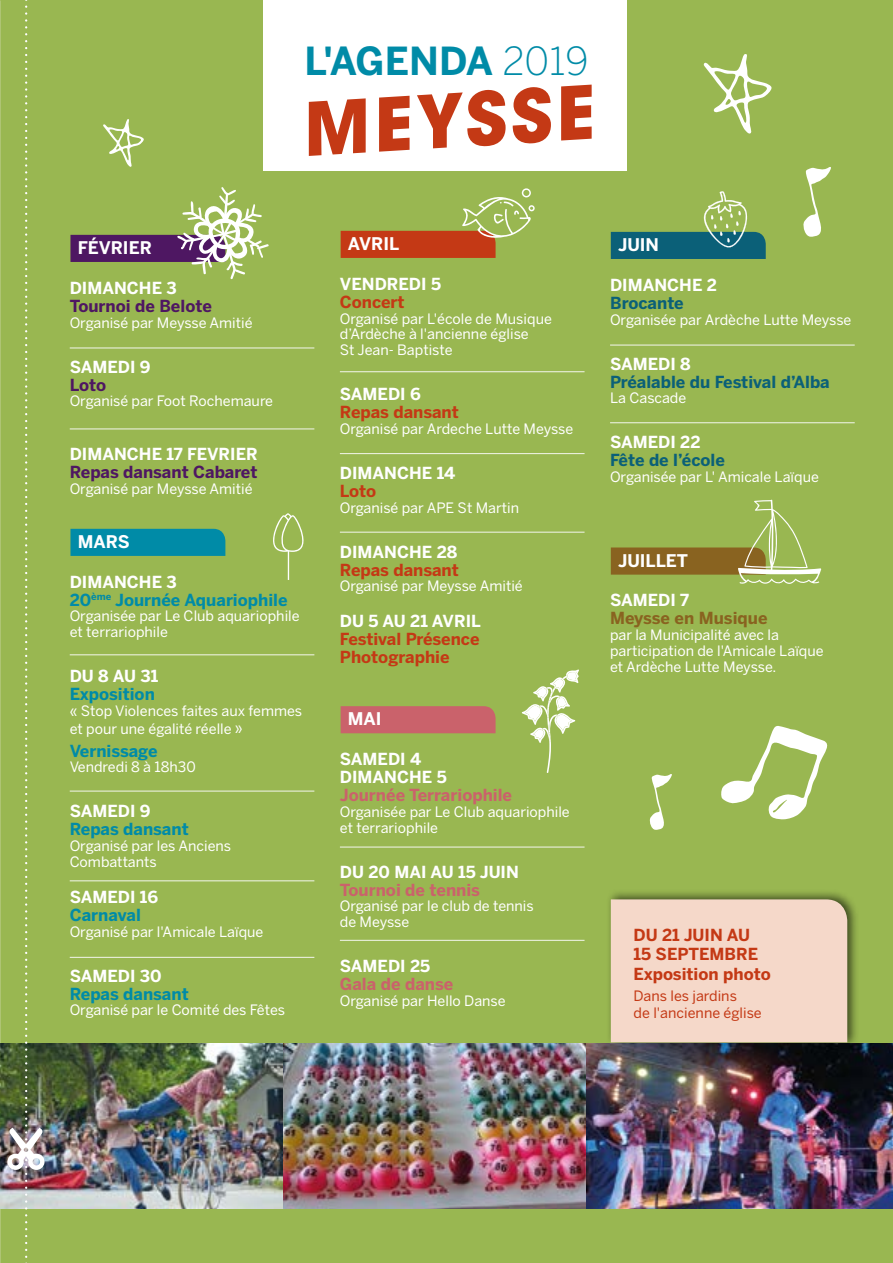
<style>
.page{position:relative;width:893px;height:1263px;background:#99b751}
.page>*{position:absolute;margin:0;border:0;box-sizing:border-box;transform-origin:0 0}
.t1{font:700 38.4px "Benton Sans";color:#008ba7}
.t2{font:700 17.4px "Benton Sans";color:#fff}
.t3{font:700 16.5px/18px "Benton Sans";color:#fff}
.t4{font:700 16.5px/19.8px "Benton Sans";color:#c43915}
.t5{font:700 16.5px/18px "Benton Sans";color:#008ba7}
.t6{font:700 16.5px "Benton Sans";color:#ca626b}
.t7{font:700 16.5px "Benton Sans";color:#0b6078}
.t8{font:700 16.5px "Benton Sans";color:#4e1762}
.t9{font:700 16.5px "Benton Sans";color:#896320}
.t10{font:14.25px/15.8px "Benton Sans";color:#fff}
.t11{font:14.25px/17.1px "Benton Sans";color:#c43915}
.s1{font-weight:300}
.s2{color:#fff}
</style>
<div class="page">
<div style="left:607px;top:890px;width:252px;height:159px;background:#000;opacity:.59"></div>
<div style="left:611px;top:899px;width:236px;height:143px;background:#f5d8c9"></div>
<svg style="left:703px;top:54px;width:69px;height:80px"></svg>
<svg style="left:103px;top:119px;width:41px;height:48px"></svg>
<div style="left:264px;top:0;width:363px;height:170px;background:#fff"></div>
<svg style="left:309px;top:84px;width:283px;height:72px"></svg>
<svg style="left:721px;top:726px;width:107px;height:93px"></svg>
<svg style="left:803px;top:167px;width:28px;height:70px"></svg>
<svg style="left:649px;top:774px;width:23px;height:56px"></svg>
<hr style="left:70px;top:347px;width:244px;height:1px;background:#e9efdb">
<hr style="left:70px;top:428px;width:244px;height:1px;background:#e9efdb">
<svg style="left:70px;top:187px;width:199px;height:93px"></svg>
<div style="left:70px;top:529px;width:155px;height:27px;background:#008ba7"></div>
<hr style="left:70px;top:654px;width:244px;height:1px;background:#e9efdb">
<hr style="left:70px;top:957px;width:244px;height:1px;background:#e9efdb">
<hr style="left:70px;top:790px;width:244px;height:2px;background:#e9efdb">
<hr style="left:70px;top:880px;width:244px;height:1px;background:#e9efdb">
<svg style="left:273px;top:513px;width:31px;height:67px"></svg>
<svg style="left:522px;top:669px;width:57px;height:104px"></svg>
<div style="left:341px;top:706px;width:155px;height:27px;background:#ca626b"></div>
<hr style="left:340px;top:846px;width:245px;height:2px;background:#e9efdb">
<hr style="left:340px;top:940px;width:245px;height:1px;background:#e9efdb">
<hr style="left:340px;top:371px;width:245px;height:1px;background:#e9efdb">
<hr style="left:340px;top:453px;width:245px;height:1px;background:#e9efdb">
<hr style="left:340px;top:532px;width:245px;height:1px;background:#e9efdb">
<svg style="left:341px;top:188px;width:194px;height:70px"></svg>
<svg style="left:611px;top:499px;width:210px;height:85px"></svg>
<hr style="left:610px;top:344px;width:245px;height:2px;background:#e9efdb">
<hr style="left:610px;top:422px;width:245px;height:1px;background:#e9efdb">
<svg style="left:611px;top:191px;width:155px;height:68px"></svg>
<img style="left:0;top:1043px;width:893px;height:166px">
<svg style="left:7px;top:0;width:38px;height:1263px"></svg>
<h1 class="t1" style="left:304px;top:37px;width:286px">L'AGENDA <span class="s1">2019</span></h1>
<p class="t2" style="left:78px;top:237px;width:76px">FÉVRIER</p>
<p class="t3" style="left:70px;top:279px;width:109px">DIMANCHE 3</p>
<p class="t8" style="left:70px;top:295px;width:144px">Tournoi de Belote</p>
<p class="t10" style="left:70px;top:314px;width:184px">Organisé par Meysse Amitié</p>
<p class="t3" style="left:70px;top:358px;width:83px">SAMEDI 9</p>
<p class="t8" style="left:70px;top:374px;width:38px">Loto</p>
<p class="t10" style="left:70px;top:393px;width:205px">Organisé par Foot Rochemaure</p>
<p class="t3" style="left:70px;top:445px;width:189px">DIMANCHE 17 FEVRIER</p>
<p class="t8" style="left:70px;top:462px;width:189px">Repas dansant Cabaret</p>
<p class="t10" style="left:70px;top:481px;width:184px">Organisé par Meysse Amitié</p>
<p class="t2" style="left:78px;top:531px;width:54px">MARS</p>
<p class="t5" style="left:70px;top:573px;width:219px"><span class="s2">DIMANCHE 3<br></span>20<sup>ème</sup> Journée Aquariophile</p>
<p class="t10" style="left:70px;top:608px;width:231px">Organisée par Le Club aquariophile et terrariophile</p>
<p class="t3" style="left:70px;top:667px;width:90px">DU 8 AU 31</p>
<p class="t5" style="left:70px;top:685px;width:87px">Exposition</p>
<p class="t10" style="left:70px;top:702px;width:234px;line-height:18px">« Stop Violences faites aux femmes et pour une égalité réelle »</p>
<p class="t5" style="left:70px;top:742px;width:89px">Vernissage</p>
<p class="t10" style="left:70px;top:759px;width:128px">Vendredi 8 à 18h30</p>
<p class="t3" style="left:70px;top:802px;width:83px">SAMEDI 9</p>
<p class="t5" style="left:70px;top:820px;width:120px">Repas dansant</p>
<p class="t10" style="left:70px;top:838px;width:163px">Organisé par les Anciens<br>Combattants</p>
<p class="t3" style="left:70px;top:888px;width:90px">SAMEDI 16</p>
<p class="t5" style="left:70px;top:906px;width:73px">Carnaval</p>
<p class="t10" style="left:70px;top:923px;width:195px">Organisé par l'Amicale Laïque</p>
<p class="t3" style="left:70px;top:967px;width:94px">SAMEDI 30</p>
<p class="t5" style="left:70px;top:985px;width:120px">Repas dansant</p>
<p class="t10" style="left:70px;top:1002px;width:217px">Organisé par le Comité des Fêtes</p>
<p class="t2" style="left:348px;top:233px;width:53px">AVRIL</p>
<p class="t3" style="left:340px;top:275px;width:103px">VENDREDI 5</p>
<p class="t4" style="left:340px;top:292px;width:66px">Concert</p>
<p class="t10" style="left:340px;top:310px;width:214px">Organisé par L'école de Musique d’Ardèche à l'ancienne église<br>St Jean- Baptiste</p>
<p class="t3" style="left:340px;top:385px;width:83px">SAMEDI 6</p>
<p class="t4" style="left:340px;top:402px;width:120px">Repas dansant</p>
<p class="t10" style="left:340px;top:421px;width:235px">Organisé par Ardeche Lutte Meysse</p>
<p class="t3" style="left:340px;top:464px;width:117px">DIMANCHE 14</p>
<p class="t4" style="left:340px;top:481px;width:38px">Loto</p>
<p class="t10" style="left:340px;top:499px;width:181px">Organisé par APE St Martin</p>
<p class="t3" style="left:340px;top:543px;width:119px">DIMANCHE 28</p>
<p class="t4" style="left:340px;top:560px;width:120px">Repas dansant</p>
<p class="t10" style="left:340px;top:578px;width:184px">Organisé par Meysse Amitié</p>
<p class="t3" style="left:340px;top:612px;width:143px">DU 5 AU 21 AVRIL</p>
<p class="t4" style="left:340px;top:630px;width:141px;line-height:18px">Festival Présence<br>Photographie</p>
<p class="t2" style="left:348px;top:708px;width:35px">MAI</p>
<p class="t3" style="left:340px;top:750px;width:108px">SAMEDI 4<br>DIMANCHE 5</p>
<p class="t6" style="left:340px;top:785px;width:174px">Journée Terrariophile</p>
<p class="t10" style="left:340px;top:804px;width:231px">Organisée par Le Club aquariophile et terrariophile</p>
<p class="t3" style="left:340px;top:863px;width:180px">DU 20 MAI AU 15 JUIN</p>
<p class="t6" style="left:340px;top:879px;width:142px">Tournoi de tennis</p>
<p class="t10" style="left:340px;top:898px;width:195px">Organisé par le club de tennis de Meysse</p>
<p class="t3" style="left:340px;top:957px;width:92px">SAMEDI 25</p>
<p class="t6" style="left:340px;top:974px;width:115px">Gala de danse</p>
<p class="t10" style="left:340px;top:993px;width:167px">Organisé par Hello Danse</p>
<p class="t2" style="left:618px;top:234px;width:43px">JUIN</p>
<p class="t3" style="left:610px;top:276px;width:108px">DIMANCHE 2</p>
<p class="t7" style="left:610px;top:292px;width:75px">Brocante</p>
<p class="t10" style="left:610px;top:312px;width:243px">Organisée par Ardèche Lutte Meysse</p>
<p class="t3" style="left:610px;top:355px;width:82px">SAMEDI 8</p>
<p class="t7" style="left:610px;top:371px;width:221px">Préalable du Festival d’Alba</p>
<p class="t10" style="left:610px;top:390px;width:78px">La Cascade</p>
<p class="t3" style="left:610px;top:434px;width:92px">SAMEDI 22</p>
<p class="t7" style="left:610px;top:450px;width:116px">Fête de l’école</p>
<p class="t10" style="left:610px;top:469px;width:210px">Organisée par L' Amicale Laïque</p>
<p class="t2" style="left:618px;top:549px;width:72px">JUILLET</p>
<p class="t3" style="left:610px;top:592px;width:81px">SAMEDI 7</p>
<p class="t9" style="left:610px;top:608px;width:159px">Meysse en Musique</p>
<p class="t10" style="left:610px;top:627px;width:215px">par la Municipalité avec la participation de l'Amicale Laïque et Ardèche Lutte Meysse.</p>
<p class="t4" style="left:634px;top:925px;width:139px">DU 21 JUIN AU<br>15 SEPTEMBRE<br>Exposition photo</p>
<p class="t11" style="left:634px;top:987px;width:130px">Dans les jardins<br>de l'ancienne église</p>
</div>
